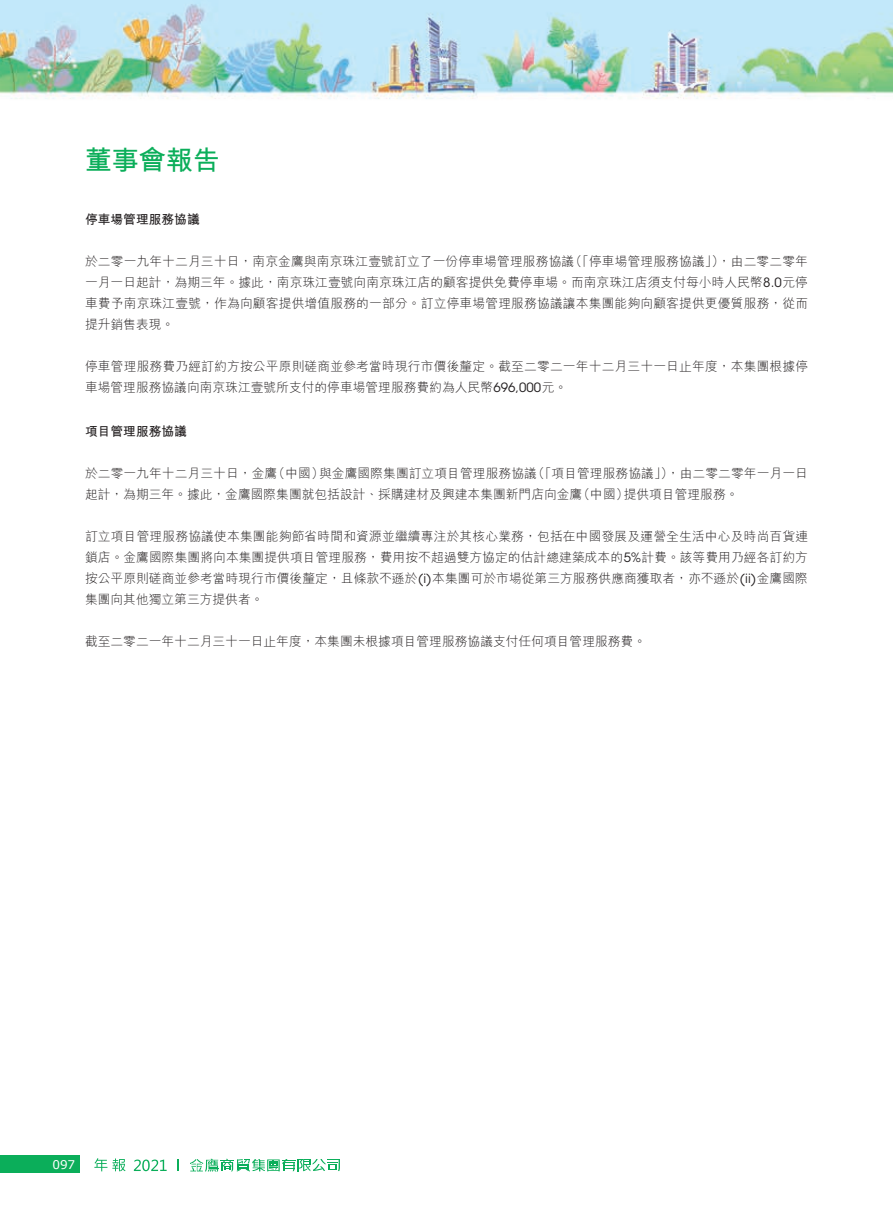
<style>
.page{position:relative;width:893px;height:1212px;background:#fff}
.page>*{position:absolute;margin:0;border:0;box-sizing:border-box;transform-origin:0 0}
.t1{font:700 27px "M Hei HK";color:#0bae5a}
.t2{font:300 12.75px/21px "M Hei HK";letter-spacing:.005em;color:#231f20}
.t3{font:700 12.75px "M Hei HK";color:#231f20}
.t4{font:12px "Verdana";color:#fff}
.s1{font-family:"ITC Avant Garde Std";font-weight:400}
</style>
<div class="page">
<img style="left:0;top:0;width:893px;height:1173px">
<svg style="left:177px;top:1159px;width:1px;height:12px"></svg>
<svg style="left:190px;top:1159px;width:150px;height:13px"></svg>
<svg style="left:94px;top:1158px;width:32px;height:13px"></svg>
<svg style="left:134px;top:1159px;width:33px;height:12px"></svg>
<div style="left:0;top:1155px;width:79px;height:18px;background:#0bae5a"></div>
<div style="left:85px;top:145px;width:723px;height:59px;background:#fff"></div>
<h1 class="t1" style="left:85px;top:140px;width:137px">董事會報告</h1>
<p class="t3" style="left:85px;top:210px;width:116px">停車場管理服務協議</p>
<p class="t2" style="left:85px;top:251px;width:725px">於二零一九年十二月三十日，南京金鷹與南京珠江壹號訂立了一份停車場管理服務協議<br>一月一日起計，為期三年。據此，南京珠江壹號向南京珠江店的顧客提供免費停車場。而南京珠江店須支付每小時人民幣<span class="s1">8.0</span>元停車費予南京珠江壹號，作為向顧客提供增值服務的一部分。訂立停車場管理服務協議讓本集團能夠向顧客提供更優質服務，從而提升銷售表現。</p>
<p class="t2" style="left:85px;top:356px;width:725px">停車管理服務費乃經訂約方按公平原則磋商並參考當時現行市價後釐定。截至二零二一年十二月三十一日止年度，本集團根據停車場管理服務協議向南京珠江壹號所支付的停車場管理服務費約為人民幣<span class="s1">696,000</span>元。</p>
<p class="t3" style="left:85px;top:422px;width:103px">項目管理服務協議</p>
<p class="t2" style="left:667px;top:462px;width:142px">，由二零二零年一月一日</p>
<p class="t2" style="left:570px;top:251px;width:156px">（「停車場管理服務協議」）</p>
<p class="t2" style="left:718px;top:251px;width:92px">，由二零二零年</p>
<p class="t2" style="left:85px;top:462px;width:194px">於二零一九年十二月三十日，金鷹</p>
<p class="t2" style="left:319px;top:462px;width:219px">與金鷹國際集團訂立項目管理服務協議</p>
<p class="t2" style="left:273px;top:462px;width:53px">（中國）</p>
<p class="t2" style="left:532px;top:462px;width:143px">（「項目管理服務協議」）</p>
<p class="t2" style="left:85px;top:483px;width:499px">起計，為期三年。據此，金鷹國際集團就包括設計、採購建材及興建本集團新門店向金鷹</p>
<p class="t2" style="left:85px;top:525px;width:725px;text-align:justify">訂立項目管理服務協議使本集團能夠節省時間和資源並繼續專注於其核心業務，包括在中國發展及運營全生活中心及時尚百貨連鎖店。金鷹國際集團將向本集團提供項目管理服務，費用按不超過雙方協定的估計總建築成本的<span class="s1">5%</span>計費。該等費用乃經各訂約方按公平原則磋商並參考當時現行市價後釐定，且條款不遜於 <span class="s1">)i(</span> 本集團可於市場從第三方服務供應商獲取者，亦不遜於<span class="s1">( )i i</span> 金鷹國際集團向其他獨立第三方提供者。</p>
<p class="t2" style="left:85px;top:630px;width:562px">截至二零二一年十二月三十一日止年度，本集團未根據項目管理服務協議支付任何項目管理服務費。</p>
<p class="t2" style="left:578px;top:483px;width:52px">（中國）</p>
<p class="t2" style="left:624px;top:483px;width:116px">提供項目管理服務。</p>
<p class="t4" style="left:52px;top:1156px;width:24px">097</p>
</div>
